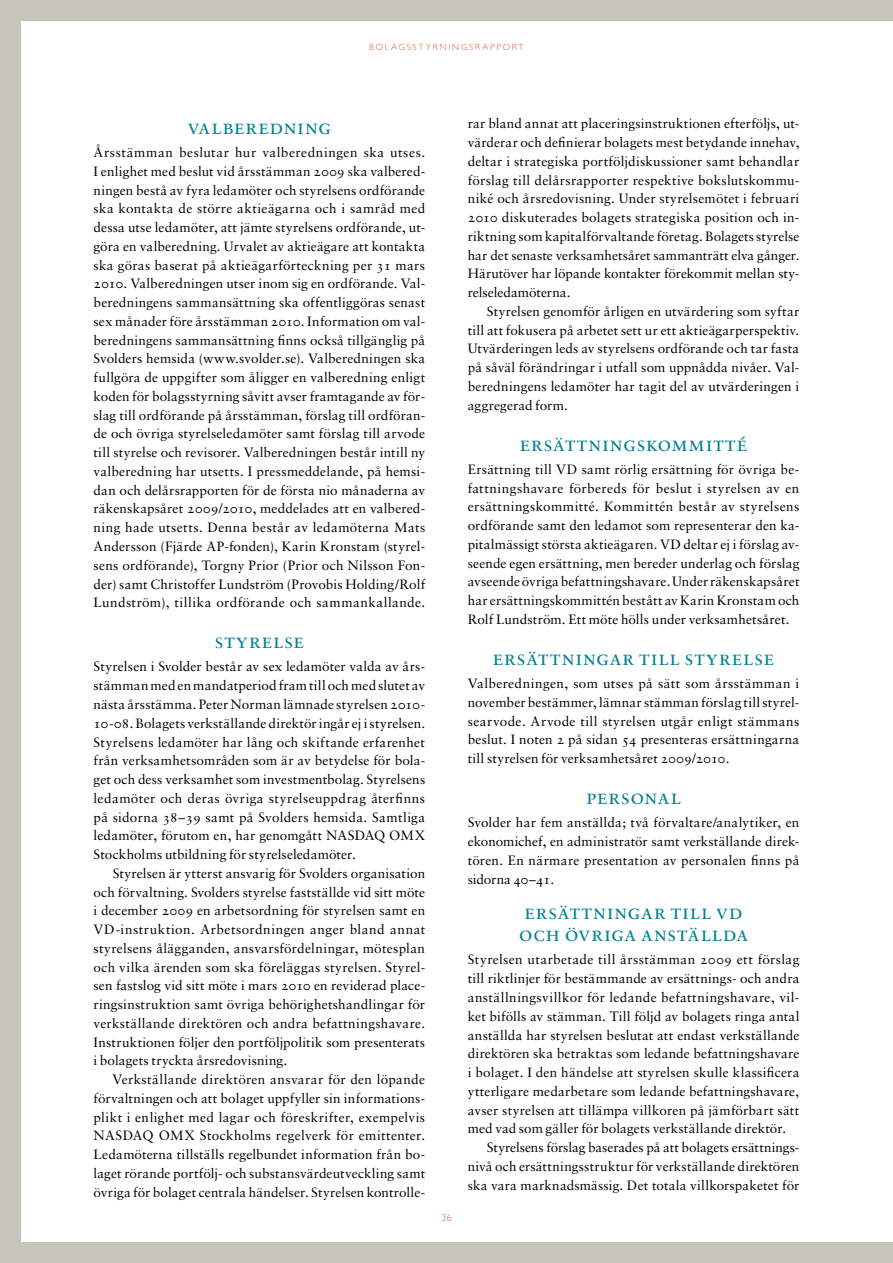
<style>
.page{position:relative;width:893px;height:1263px;background:#c6c5ba}
.page>*{position:absolute;margin:0;border:0;box-sizing:border-box;transform-origin:0 0}
.t1{font:21px/22.5px "Sabon Roman SC";letter-spacing:.04em;color:#008193}
.t2{font:13.5px/18.8px "Sabon Roman Os F";letter-spacing:.015em;color:#000;text-align:justify}
.t3{font:13.5px "Sabon Roman Os F";letter-spacing:-.005em;color:#000}
.t4{font:13.5px "Sabon Roman Os F";letter-spacing:.035em;color:#000}
.t5{font:300 10.5px "Gill Sans Std";color:#cb653c}
.t6{font:300 9px "Gill Sans Std";color:#cb653c}
</style>
<div class="page">
<div style="left:21px;top:21px;width:872px;height:1221px;background:#fff"></div>
<p class="t6" style="left:369px;top:42px;width:8px">BOLAGSSTYRNINGSRAPPORT</p>
<h1 class="t1" style="left:188px;top:115px;width:145px">valberedning</h1>
<p class="t2" style="left:94px;top:143px;width:333px">Årsstämman beslutar hur valberedningen ska utses.<br>I enlighet med beslut vid årsstämman 2009 ska valbered&shy;ningen bestå av fyra ledamöter och styrelsens ordförande ska kontakta de större aktieägarna och i samråd med dessa utse ledamöter, att jämte styrelsens ordförande, ut&shy;göra en valberedning. Urvalet av aktieägare att kontakta ska göras baserat på aktieägarförteckning per 31 mars 2010. Valberedningen utser inom sig en ordförande. Val&shy;beredningens sammansättning ska offentliggöras senast sex månader före årsstämman 2010. Information om val&shy;beredningens sammansättning finns också tillgänglig på Svolders hemsida (www.svolder.se). Valberedningen ska fullgöra de uppgifter som åligger en valberedning enligt koden för bolagsstyrning såvitt avser framtagande av för&shy;slag till ordförande på årsstämman, förslag till ordföran&shy;de och övriga styrelseledamöter samt förslag till arvode till styrelse och revisorer. Valberedningen består intill ny valberedning har utsetts. I pressmeddelande, på hemsi&shy;dan och delårsrapporten för de första nio månaderna av räkenskapsåret 2009/2010, meddelades att en valbered&shy;ning hade utsetts. Denna består av ledamöterna Mats Andersson (Fjärde AP-fonden), Karin Kronstam (styrel&shy;sens ordförande), Torgny Prior (Prior och Nilsson Fon&shy;der) samt Christoffer Lundström (Provobis Holding/Rolf Lundström), tillika ordförande och sammankallande.</p>
<h1 class="t1" style="left:215px;top:630px;width:91px">styrelse</h1>
<p class="t2" style="left:94px;top:657px;width:333px">Styrelsen i Svolder består av sex ledamöter valda av års&shy;stämman med en mandatperiod fram till och med slutet av nästa årsstämma. Peter Norman lämnade styrelsen 2010- 10-08. Bolagets verkställande direktör ingår ej i styrelsen.<br>Styrelsens ledamöter har lång och skiftande erfarenhet från verksamhetsområden som är av betydelse för bola&shy;get och dess verksamhet som investmentbolag. Styrelsens ledamöter och deras övriga styrelseuppdrag återfinns på sidorna 38–39 samt på Svolders hemsida. Samtliga ledamöter, förutom en, har genomgått NASDAQ OMX Stockholms utbildning för styrelseledamöter.</p>
<p class="t2" style="left:94px;top:863px;width:333px;text-indent:19px">Styrelsen är ytterst ansvarig för Svolders organisation och förvaltning. Svolders styrelse fastställde vid sitt möte i december 2009 en arbetsordning för styrelsen samt en VD-instruktion. Arbetsordningen anger bland annat styrelsens ålägganden, ansvarsfördelningar, mötesplan och vilka ärenden som ska föreläggas styrelsen. Styrel&shy;sen fastslog vid sitt möte i mars 2010 en reviderad place&shy;ringsinstruktion samt övriga behörighetshandlingar för verkställande direktören och andra befattningshavare.<br>Instruktionen följer den portföljpolitik som presenterats i bolagets tryckta årsredovisning.</p>
<p class="t2" style="left:94px;top:1070px;width:333px;text-indent:19px">Verkställande direktören ansvarar för den löpande förvaltningen och att bolaget uppfyller sin informations&shy;plikt i enlighet med lagar och föreskrifter, exempelvis NASDAQ OMX Stockholms regelverk för emittenter.<br>Ledamöterna tillställs regelbundet information från bo&shy;laget rörande portfölj- och substansvärdeutveckling samt övriga för bolaget centrala händelser. Styrelsen kontrolle-</p>
<p class="t5" style="left:441px;top:1212px;width:12px">36</p>
<p class="t2" style="left:468px;top:114px;width:333px">rar bland annat att placeringsinstruktionen efterföljs, ut&shy;värderar och definierar bolagets mest betydande innehav, deltar i strategiska portföljdiskussioner samt behandlar förslag till delårsrapporter respektive bokslutskommu&shy;niké och årsredovisning. Under styrelsemötet i februari 2010 diskuterades bolagets strategiska position och in&shy;riktning som kapitalförvaltande företag. Bolagets styrelse har det senaste verksamhetsåret sammanträtt elva gånger.<br>Härutöver har löpande kontakter förekommit mellan sty&shy;relseledamöterna.</p>
<p class="t2" style="left:468px;top:302px;width:333px;text-indent:19px">Styrelsen genomför årligen en utvärdering som syftar till att fokusera på arbetet sett ur ett aktieägarperspektiv.<br>Utvärderingen leds av styrelsens ordförande och tar fasta på såväl förändringar i utfall som uppnådda nivåer. Val&shy;beredningens ledamöter har tagit del av utvärderingen i aggregerad form.</p>
<h1 class="t1" style="left:520px;top:432px;width:229px">ersättningskommitté</h1>
<p class="t2" style="left:468px;top:460px;width:333px">Ersättning till VD samt rörlig ersättning för övriga be&shy;fattningshavare förbereds för beslut i styrelsen av en ersättningskommitté. Kommittén består av styrelsens ordförande samt den ledamot som representerar den ka&shy;pitalmässigt största aktieägaren. VD deltar ej i förslag av&shy;seende egen ersättning, men bereder underlag och förslag avseende övriga befattningshavare. Under räkenskapsåret har ersättningskommittén bestått av Karin Kronstam och Rolf Lundström. Ett möte hölls under verksamhetsåret.</p>
<h1 class="t1" style="left:493px;top:646px;width:283px">ersättningar till styrelse</h1>
<p class="t2" style="left:468px;top:674px;width:333px">Valberedningen, som utses på sätt som årsstämman i november bestämmer, lämnar stämman förslag till styrel&shy;searvode. Arvode till styrelsen utgår enligt stämmans beslut. I noten 2 på sidan 54 presenteras ersättningarna till styrelsen för verksamhetsåret 2009/2010.</p>
<h1 class="t1" style="left:586px;top:786px;width:96px">personal</h1>
<p class="t2" style="left:468px;top:813px;width:333px">Svolder har fem anställda; två förvaltare/analytiker, en ekonomichef, en administratör samt verkställande direk&shy;tören. En närmare presentation av personalen finns på sidorna 40–41.</p>
<h1 class="t1" style="left:519px;top:900px;width:231px">ersättningar till vd och övriga anställda</h1>
<p class="t4" style="left:468px;top:952px;width:333px">Styrelsen utarbetade till årsstämman 2009 ett förslag</p>
<p class="t2" style="left:468px;top:969px;width:333px">till riktlinjer för bestämmande av ersättnings- och andra</p>
<p class="t2" style="left:468px;top:988px;width:333px">anställningsvillkor för ledande befattningshavare, vil-</p>
<p class="t2" style="left:468px;top:1006px;width:333px">ket bifölls av stämman. Till följd av bolagets ringa antal</p>
<p class="t2" style="left:468px;top:1025px;width:333px">anställda har styrelsen beslutat att endast verkställande</p>
<p class="t2" style="left:468px;top:1044px;width:333px">direktören ska betraktas som ledande befattningshavare</p>
<p class="t2" style="left:468px;top:1063px;width:333px">i bolaget. I den händelse att styrelsen skulle klassificera</p>
<p class="t2" style="left:468px;top:1081px;width:333px">ytterligare medarbetare som ledande befattningshavare,</p>
<p class="t2" style="left:468px;top:1100px;width:333px">avser styrelsen att tillämpa villkoren på jämförbart sätt</p>
<p class="t2" style="left:468px;top:1119px;width:320px">med vad som gäller för bolagets verkställande direktör.</p>
<p class="t3" style="left:487px;top:1139px;width:314px">Styrelsens förslag baserades på att bolagets ersättnings-</p>
<p class="t2" style="left:468px;top:1156px;width:333px">nivå och ersättningsstruktur för verkställande direktören</p>
<p class="t2" style="left:468px;top:1175px;width:333px">ska vara marknadsmässig. Det totala villkorspaketet för</p>
</div>
